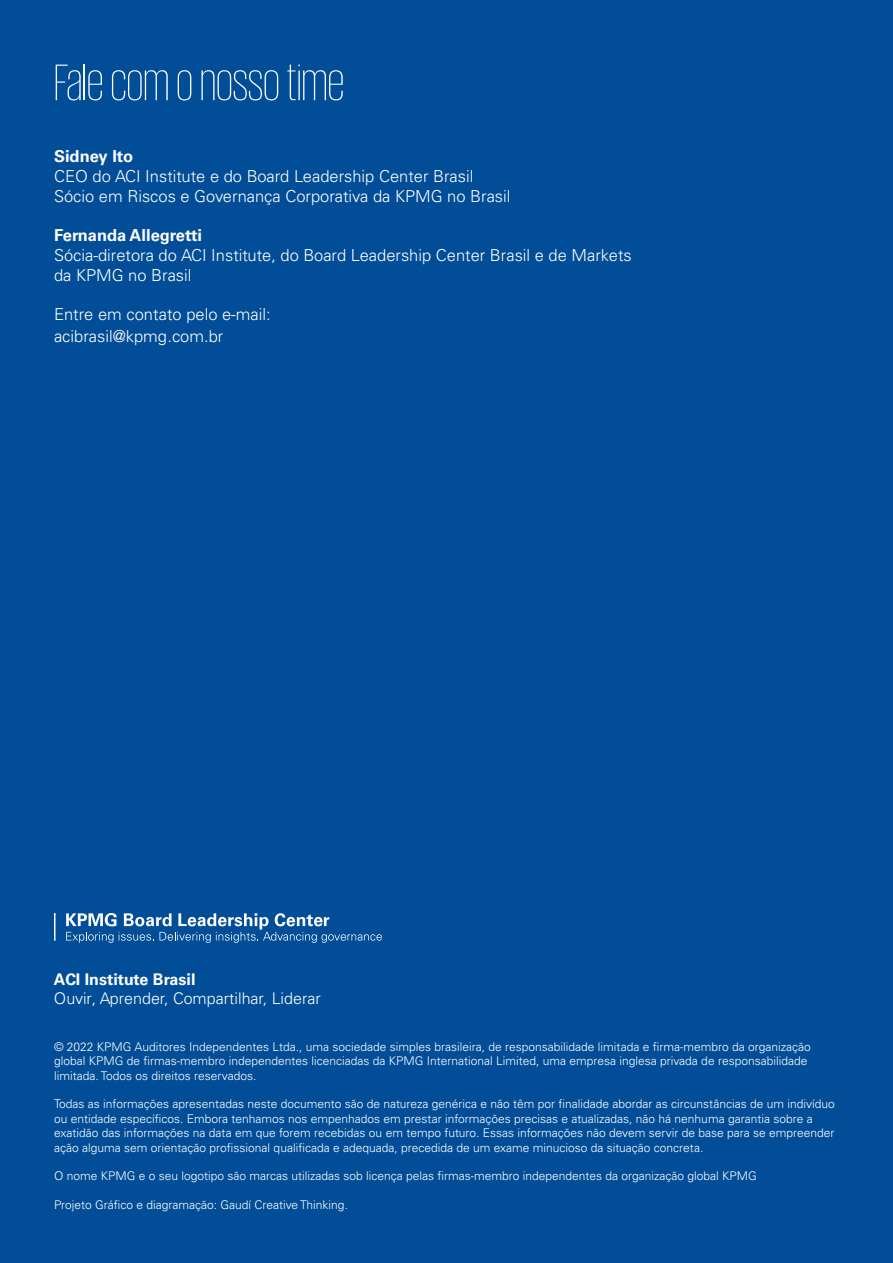
<style>
.page{position:relative;width:893px;height:1263px;background:#014d97}
.page>*{position:absolute;margin:0;border:0;box-sizing:border-box;transform-origin:0 0}
.t1{font:200 52.5px "KPMG";color:#fff}
.t2{font:300 16.5px/19.8px "Univers LT Std";color:#fff}
.t3{font:700 16.5px "Univers LT Std";color:#fff}
.t4{font:300 16.05px "Univers LT Std";color:#fff}
.t5{font:700 16.05px "Univers LT Std";color:#fff}
.t6{font:300 12px/14.4px "Univers LT Std";color:#fff}
</style>
<div class="page">
<svg style="left:66px;top:913px;width:316px;height:30px"></svg>
<hr style="left:54px;top:913px;width:2px;height:28px;background:#fff">
<h1 class="t1" style="left:54px;top:58px;width:292px">Fale com o nosso time</h1>
<h2 class="t3" style="left:54px;top:146px;width:81px">Sidney Ito</h2>
<h2 class="t2" style="left:54px;top:166px;width:458px">CEO do ACI Institute e do Board Leadership Center Brasil<br>Sócio em Riscos e Governança Corporativa da KPMG no Brasil</h2>
<h2 class="t3" style="left:54px;top:226px;width:150px">Fernanda Allegretti</h2>
<h2 class="t2" style="left:54px;top:245px;width:579px">Sócia-diretora do ACI Institute, do Board Leadership Center Brasil e de Markets da KPMG no Brasil</h2>
<h2 class="t2" style="left:54px;top:304px;width:218px;line-height:21.6px">Entre em contato pelo e-mail: acibrasil@kpmg.com.br</h2>
<h3 class="t5" style="left:54px;top:969px;width:143px">ACI Institute Brasil</h3>
<h3 class="t4" style="left:54px;top:988px;width:268px">Ouvir, Aprender, Compartilhar, Liderar</h3>
<p class="t6" style="left:54px;top:1039px;width:758px">© 2022 KPMG Auditores Independentes Ltda., uma sociedade simples brasileira, de responsabilidade limitada e firma-membro da organização global KPMG de firmas-membro independentes licenciadas da KPMG International Limited, uma empresa inglesa privada de responsabilidade limitada. Todos os direitos reservados.</p>
<p class="t6" style="left:54px;top:1097px;width:782px">Todas as informações apresentadas neste documento são de natureza genérica e não têm por finalidade abordar as circunstâncias de um indivíduo ou entidade específicos. Embora tenhamos nos empenhados em prestar informações precisas e atualizadas, não há nenhuma garantia sobre a exatidão das informações na data em que forem recebidas ou em tempo futuro. Essas informações não devem servir de base para se empreender ação alguma sem orientação profissional qualificada e adequada, precedida de um exame minucioso da situação concreta.</p>
<p class="t6" style="left:54px;top:1169px;width:704px">O nome KPMG e o seu logotipo são marcas utilizadas sob licença pelas firmas-membro independentes da organização global KPMG</p>
<p class="t6" style="left:54px;top:1198px;width:296px">Projeto Gráfico e diagramação: Gaudí Creative Thinking.</p>
</div>
